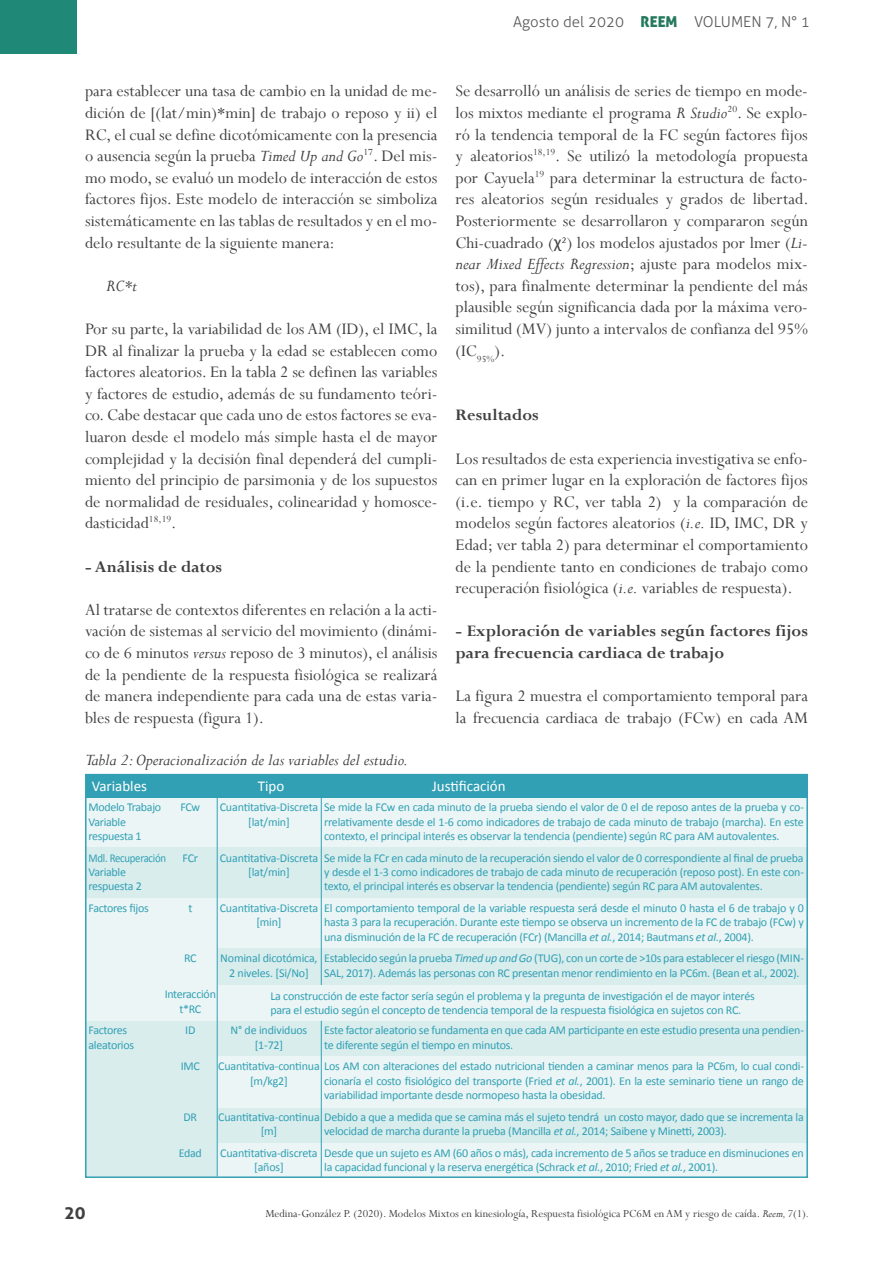
<style>
.page{position:relative;width:893px;height:1263px;background:#fff}
.page>*{position:absolute;margin:0;border:0;box-sizing:border-box;transform-origin:0 0}
.t1{font:18px/21.6px "Perpetua";color:#414042;text-align:justify}
.t2{font:700 18px/21.6px "Perpetua";color:#414042}
.t3{font:italic 18px "Perpetua";color:#414042}
.t4{font:700 18px "Aller";color:#414042}
.t5{font:300 15px "Aller";color:#58595b}
.t6{font:15px "Calibri";color:#fff}
.t7{font:12px/14.4px "Calibri";letter-spacing:-.02em;color:#32a0b4}
.t8{font:12px "Perpetua";color:#414042}
.t9{font:12px/14.4px "Calibri";letter-spacing:-.02em;color:#32a0b4;scale:.9 1}
.s1{font-family:"Aller Display";font-weight:400;color:#24795d}
.s2{font-style:italic}
.s3{font-family:"Calibri"}
</style>
<div class="page">
<div style="left:0;top:0;width:77px;height:54px;background:#208877"></div>
<div style="left:86px;top:946px;width:132px;height:41px;background:#ebf5f5"></div>
<div style="left:86px;top:846px;width:720px;height:53px;background:#d9eded"></div>
<div style="left:217px;top:946px;width:589px;height:39px;background:#d9eded"></div>
<div style="left:86px;top:1020px;width:720px;height:38px;background:#d9eded"></div>
<div style="left:86px;top:1107px;width:720px;height:37px;background:#d9eded"></div>
<div style="left:86px;top:1056px;width:131px;height:121px;background:#d9eded"></div>
<div style="left:86px;top:797px;width:720px;height:50px;background:#ebf5f5"></div>
<div style="left:86px;top:898px;width:720px;height:49px;background:#ebf5f5"></div>
<div style="left:86px;top:985px;width:720px;height:36px;background:#ebf5f5"></div>
<div style="left:217px;top:1144px;width:589px;height:33px;background:#ebf5f5"></div>
<div style="left:217px;top:1056px;width:589px;height:51px;background:#ebf5f5"></div>
<div style="left:86px;top:775px;width:721px;height:22px;background:#32a0b4"></div>
<hr style="left:217px;top:796px;width:1px;height:380px;background:#32a0b4">
<hr style="left:321px;top:796px;width:1px;height:189px;background:#32a0b4">
<hr style="left:321px;top:1021px;width:1px;height:156px;background:#32a0b4">
<p class="t5" style="left:513px;top:13px;width:298px">Agosto del 2020 <span class="s1">REEM</span> VOLUMEN 7, N° 1</p>
<p class="t1" style="left:85px;top:80px;width:354px">para establecer una tasa de cambio en la unidad de me&shy;dición de [(lat/min)*min] de trabajo o reposo y ii) el RC, el cual se define dicotómicamente con la presencia o ausencia según la prueba <span class="s2">Timed Up and Go</span><sup>17</sup>. Del mis&shy;mo modo, se evaluó un modelo de interacción de estos factores fijos. Este modelo de interacción se simboliza sistemáticamente en las tablas de resultados y en el mo&shy;delo resultante de la siguiente manera:</p>
<h1 class="t3" style="left:106px;top:274px;width:32px">RC*t</h1>
<p class="t1" style="left:85px;top:318px;width:354px">Por su parte, la variabilidad de los AM (ID), el IMC, la DR al finalizar la prueba y la edad se establecen como factores aleatorios. En la tabla 2 se definen las variables y factores de estudio, además de su fundamento teóri&shy;co. Cabe destacar que cada uno de estos factores se eva&shy;luaron desde el modelo más simple hasta el de mayor complejidad y la decisión final dependerá del cumpli&shy;miento del principio de parsimonia y de los supuestos de normalidad de residuales, colinearidad y homosce&shy;dasticidad<sup>18,19</sup>.</p>
<h1 class="t2" style="left:85px;top:555px;width:138px">- Análisis de datos</h1>
<p class="t1" style="left:85px;top:598px;width:354px">Al tratarse de contextos diferentes en relación a la acti&shy;vación de sistemas al servicio del movimiento (dinámi&shy;co de 6 minutos <span class="s2">versus</span> reposo de 3 minutos), el análisis de la pendiente de la respuesta fisiológica se realizará de manera independiente para cada una de estas varia&shy;bles de respuesta (figura 1).</p>
<h1 class="t3" style="left:85px;top:749px;width:325px">Tabla 2: Operacionalización de las variables del estudio.</h1>
<p class="t1" style="left:455px;top:80px;width:355px">Se desarrolló un análisis de series de tiempo en mode&shy;los mixtos mediante el programa <span class="s2">R Studio</span><sup>20</sup>. Se explo&shy;ró la tendencia temporal de la FC según factores fijos y aleatorios<sup>18,19</sup>. Se utilizó la metodología propuesta por Cayuela<sup>19</sup> para determinar la estructura de facto&shy;res aleatorios según residuales y grados de libertad.<br>Posteriormente se desarrollaron y compararon según Chi-cuadrado (<span class="s3">χ</span>²) los modelos ajustados por lmer (<span class="s2">Li&shy;near Mixed Effects Regression</span>; ajuste para modelos mix&shy;tos), para finalmente determinar la pendiente del más plausible según significancia dada por la máxima vero&shy;similitud (MV) junto a intervalos de confianza del 95% (IC<sub>95%</sub>).</p>
<h1 class="t2" style="left:455px;top:404px;width:85px">Resultados</h1>
<p class="t1" style="left:455px;top:447px;width:354px">Los resultados de esta experiencia investigativa se enfo&shy;can en primer lugar en la exploración de factores fijos (i.e. tiempo y RC, ver tabla 2) y la comparación de modelos según factores aleatorios (<span class="s2">i.e.</span> ID, IMC, DR y Edad; ver tabla 2) para determinar el comportamiento de la pendiente tanto en condiciones de trabajo como recuperación fisiológica (<span class="s2">i.e.</span> variables de respuesta).</p>
<h1 class="t2" style="left:455px;top:620px;width:354px">- Exploración de variables según factores fijos para frecuencia cardiaca de trabajo</h1>
<h1 class="t1" style="left:455px;top:685px;width:354px">La figura 2 muestra el comportamiento temporal para la frecuencia cardiaca de trabajo (FCw) en cada AM</h1>
<p class="t6" style="left:92px;top:776px;width:57px">Variables</p>
<p class="t6" style="left:258px;top:776px;width:28px">Tipo</p>
<p class="t6" style="left:432px;top:776px;width:75px">Justificación</p>
<p class="t7" style="left:88px;top:800px;width:74px">Modelo Trabajo<br>Variable respuesta 1</p>
<p class="t9" style="left:89px;top:850px;width:88px">Mdl. Recuperación<br>Variable respuesta 2</p>
<p class="t7" style="left:89px;top:901px;width:62px">Factores fijos</p>
<p class="t7" style="left:324px;top:800px;width:481px;text-align:justify">Se mide la FCw en cada minuto de la prueba siendo el valor de 0 el de reposo antes de la prueba y co&shy;rrelativamente desde el 1-6 como indicadores de trabajo de cada minuto de trabajo (marcha). En este contexto, el principal interés es observar la tendencia (pendiente) según RC para AM autovalentes.</p>
<p class="t7" style="left:324px;top:850px;width:481px;text-align:justify">Se mide la FCr en cada minuto de la recuperación siendo el valor de 0 correspondiente al final de prueba y desde el 1-3 como indicadores de trabajo de cada minuto de recuperación (reposo post). En este con&shy;texto, el principal interés es observar la tendencia (pendiente) según RC para AM autovalentes.</p>
<p class="t7" style="left:324px;top:901px;width:481px;text-align:justify">El comportamiento temporal de la variable respuesta será desde el minuto 0 hasta el 6 de trabajo y 0 hasta 3 para la recuperación. Durante este tiempo se observa un incremento de la FC de trabajo (FCw) y una disminución de la FC de recuperación (FCr) (Mancilla <span class="s2">et al.</span>, 2014; Bautmans <span class="s2">et al.</span>, 2004).</p>
<p class="t7" style="left:324px;top:951px;width:481px">Establecido según la prueba <span class="s2">Timed up and Go</span> (TUG), con un corte de &gt;10s para establecer el riesgo (MIN-<br>SAL, 2017). Además las personas con RC presentan menor rendimiento en la PC6m. (Bean et al., 2002).</p>
<p class="t7" style="left:220px;top:800px;width:100px;text-align:center">Cuantitativa-Discreta [lat/min]</p>
<p class="t7" style="left:220px;top:850px;width:100px;text-align:center">Cuantitativa-Discreta [lat/min]</p>
<p class="t7" style="left:220px;top:901px;width:100px;text-align:center">Cuantitativa-Discreta [min]</p>
<p class="t7" style="left:220px;top:951px;width:99px;text-align:center">Nominal dicotómica,<br>2 niveles. [Si/No]</p>
<p class="t7" style="left:180px;top:800px;width:21px">FCw</p>
<p class="t7" style="left:183px;top:850px;width:17px">FCr</p>
<p class="t7" style="left:188px;top:901px;width:6px">t</p>
<p class="t7" style="left:184px;top:951px;width:14px">RC</p>
<p class="t7" style="left:165px;top:987px;width:53px;text-align:center">Interacción t*RC</p>
<p class="t7" style="left:185px;top:1023px;width:12px">ID</p>
<p class="t7" style="left:181px;top:1059px;width:21px">IMC</p>
<p class="t7" style="left:270px;top:988px;width:486px">La construcción de este factor sería según el problema y la pregunta de investigación el de mayor interés para el estudio según el concepto de tendencia temporal de la respuesta fisiológica en sujetos con RC.</p>
<p class="t7" style="left:324px;top:1023px;width:481px">Este factor aleatorio se fundamenta en que cada AM participante en este estudio presenta una pendien&shy;te diferente según el tiempo en minutos.</p>
<p class="t7" style="left:324px;top:1074px;width:481px">cionaría el costo fisiológico del transporte (Fried <span class="s2">et al.</span>, 2001). En la este seminario tiene un rango de variabilidad importante desde normopeso hasta la obesidad.</p>
<p class="t7" style="left:324px;top:1120px;width:481px;line-height:21.6px">velocidad de marcha durante la prueba (Mancilla <span class="s2">et al.</span>, 2014; Saibene y Minetti, 2003).<br>Desde que un sujeto es AM (60 años o más), cada incremento de 5 años se traduce en disminuciones en</p>
<p class="t7" style="left:324px;top:1160px;width:395px">la capacidad funcional y la reserva energética (Schrack <span class="s2">et al.</span>, 2010; Fried <span class="s2">et al.</span>, 2001).</p>
<p class="t7" style="left:231px;top:1023px;width:78px;text-align:center">N° de individuos [1-72]</p>
<p class="t7" style="left:250px;top:1059px;width:555px;text-indent:-32px">Cuantitativa-continua Los AM con alteraciones del estado nutricional tienden a caminar menos para la PC6m, lo cual condi-[m/kg2]</p>
<p class="t7" style="left:261px;top:1110px;width:545px;text-indent:-43px">Cuantitativa-continua Debido a que a medida que se camina más el sujeto tendrá un costo mayor, dado que se incrementa la [m]</p>
<p class="t7" style="left:220px;top:1146px;width:99px;text-align:center">Cuantitativa-discreta [años]</p>
<p class="t7" style="left:89px;top:1023px;width:47px">Factores aleatorios</p>
<p class="t7" style="left:184px;top:1110px;width:15px">DR</p>
<p class="t7" style="left:179px;top:1146px;width:25px">Edad</p>
<h1 class="t4" style="left:64px;top:1201px;width:23px">20</h1>
<p class="t8" style="left:265px;top:1206px;width:545px">Medina-González P. (2020). Modelos Mixtos en kinesiología, Respuesta fisiológica PC6M en AM y riesgo de caída. <span class="s2">Reem, 7</span>(1)<span class="s2">.</span></p>
</div>
